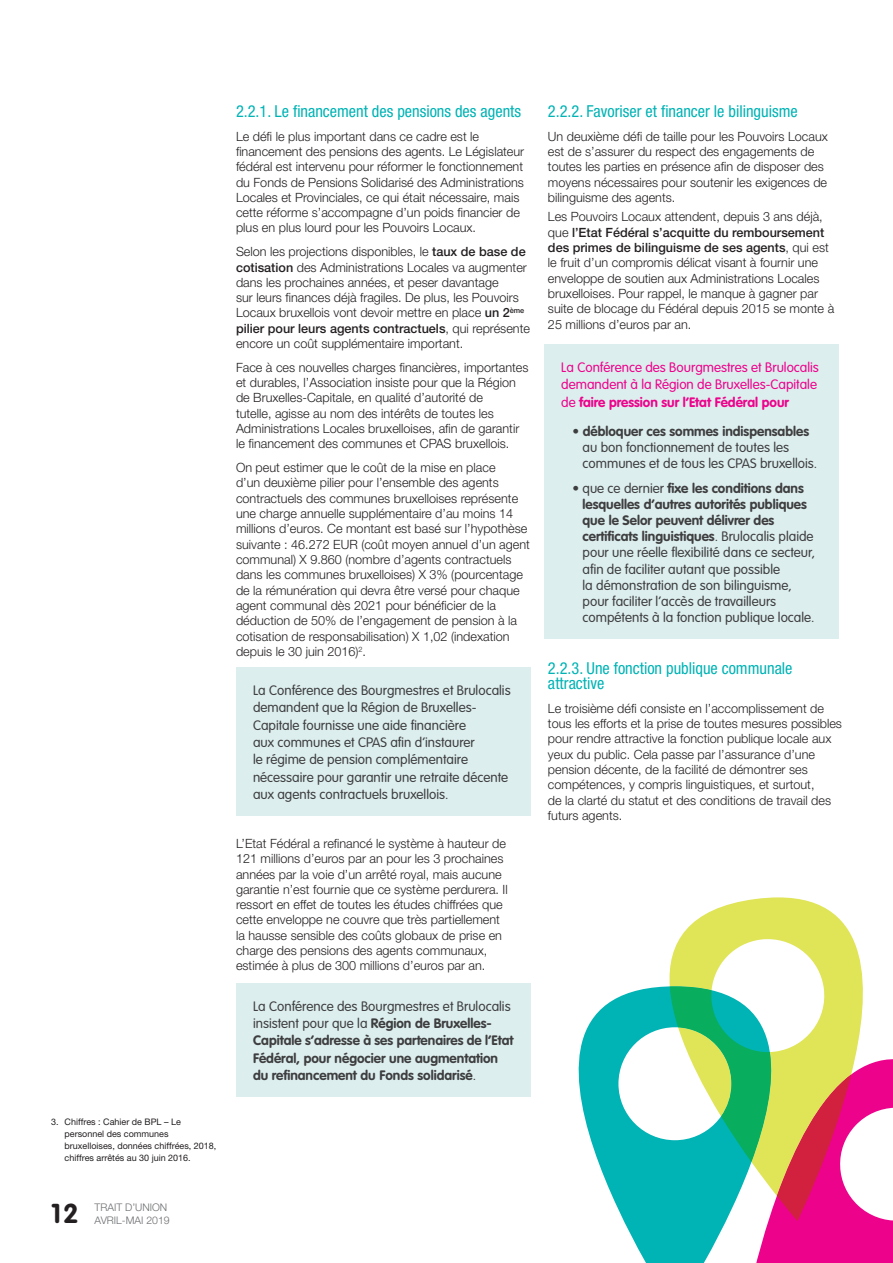
<style>
.page{position:relative;width:893px;height:1263px;background:#fff}
.page>*{position:absolute;margin:0;border:0;box-sizing:border-box;transform-origin:0 0}
.t1{font:700 27px "VAG Rounded";color:#231f20}
.t2{font:condensed 16.5px/15.3px "Helvetica Neue LT Pro";color:#00b3b5}
.t3{font:300 13.5px/16.2px "VAG Rounded";color:#3e3e3f}
.t4{font:700 13.5px/17.2px "VAG Rounded";color:#3e3e3f}
.t5{font:300 13.5px/17.2px "VAG Rounded";color:#ed028c}
.t6{font:300 12.75px/15.3px "Helvetica Neue LT Pro";color:#231f20}
.t7{font:300 10.5px "Helvetica Neue LT Pro";color:#6c6d70}
.t8{font:9px/12px "Helvetica Neue LT Pro";color:#231f20}
.s1{font-weight:500}
.s2{font-weight:300}
.s3{font-weight:700}
</style>
<div class="page">
<div style="left:236px;top:668px;width:294px;height:148px;background:#dee"></div>
<div style="left:544px;top:344px;width:295px;height:295px;background:#dee"></div>
<div style="left:236px;top:983px;width:294px;height:114px;background:#dee"></div>
<svg style="left:530px;top:986px;width:361px;height:277px"></svg>
<svg style="left:667px;top:897px;width:206px;height:299px"></svg>
<svg style="left:670px;top:986px;width:181px;height:235px"></svg>
<p class="t8" style="left:65px;top:1115px;width:153px;text-indent:-14px">3. Chiffres : Cahier de BPL – Le personnel des communes bruxelloises, données chiffrées, 2018, chiffres arrêtés au 30 juin 2016.</p>
<h1 class="t1" style="left:51px;top:1198px;width:29px">12</h1>
<p class="t7" style="left:95px;top:1201px;width:74px">TRAIT D’UNION</p>
<p class="t7" style="left:95px;top:1213px;width:77px">AVRIL-MAI 2019</p>
<p class="t2" style="left:236px;top:103px;width:287px">2.2.1. Le financement des pensions des agents</p>
<p class="t6" style="left:236px;top:128px;width:290px">Le défi le plus important dans ce cadre est le financement des pensions des agents. Le Législateur fédéral est intervenu pour réformer le fonctionnement du Fonds de Pensions Solidarisé des Administrations Locales et Provinciales, ce qui était nécessaire, mais cette réforme s’accompagne d’un poids financier de plus en plus lourd pour les Pouvoirs Locaux.</p>
<p class="t6" style="left:236px;top:244px;width:295px">Selon les projections disponibles, le <span class="s1">taux de base de cotisation</span> des Administrations Locales va augmenter dans les prochaines années, et peser davantage<br>sur leurs finances déjà fragiles. De plus, les Pouvoirs Locaux bruxellois vont devoir mettre en place <span class="s1">un 2</span><sup>ème </sup><span class="s1">pilier pour leurs agents contractuels</span>, qui représente encore un coût supplémentaire important.</p>
<p class="t6" style="left:236px;top:359px;width:294px">Face à ces nouvelles charges financières, importantes et durables, l’Association insiste pour que la Région de Bruxelles-Capitale, en qualité d’autorité de<br>tutelle, agisse au nom des intérêts de toutes les Administrations Locales bruxelloises, afin de garantir le financement des communes et CPAS bruxellois.</p>
<p class="t6" style="left:236px;top:460px;width:295px">On peut estimer que le coût de la mise en place<br>d’un deuxième pilier pour l’ensemble des agents contractuels des communes bruxelloises représente une charge annuelle supplémentaire d’au moins 14 millions d’euros. Ce montant est basé sur l’hypothèse suivante : 46.272 EUR (coût moyen annuel d’un agent communal) X 9.860 (nombre d’agents contractuels dans les communes bruxelloises) X 3% (pourcentage de la rémunération qui devra être versé pour chaque agent communal dès 2021 pour bénéficier de la déduction de 50% de l’engagement de pension à la cotisation de responsabilisation) X 1,02 (indexation depuis le 30 juin 2016)<sup>2</sup>.</p>
<p class="t3" style="left:253px;top:682px;width:259px;line-height:17.2px">La Conférence des Bourgmestres et Brulocalis demandent que la Région de Bruxelles-Capitale fournisse une aide financière<br>aux communes et CPAS afin d’instaurer<br>le régime de pension complémentaire nécessaire pour garantir une retraite décente aux agents contractuels bruxellois.</p>
<p class="t6" style="left:236px;top:835px;width:273px">L’Etat Fédéral a refinancé le système à hauteur de 121 millions d’euros par an pour les 3 prochaines années par la voie d’un arrêté royal, mais aucune garantie n’est fournie que ce système perdurera. Il ressort en effet de toutes les études chiffrées que cette enveloppe ne couvre que très partiellement la hausse sensible des coûts globaux de prise en charge des pensions des agents communaux, estimée à plus de 300 millions d’euros par an.</p>
<p class="t4" style="left:253px;top:997px;width:262px"><span class="s2">La Conférence des Bourgmestres et Brulocalis insistent pour que la</span> Région de Bruxelles-Capitale s’adresse à ses partenaires de l’Etat Fédéral, pour négocier une augmentation du refinancement du Fonds solidarisé<span class="s2">.</span></p>
<p class="t2" style="left:548px;top:103px;width:251px">2.2.2. Favoriser et financer le bilinguisme</p>
<p class="t6" style="left:548px;top:128px;width:281px">Un deuxième défi de taille pour les Pouvoirs Locaux est de s’assurer du respect des engagements de toutes les parties en présence afin de disposer des moyens nécessaires pour soutenir les exigences de bilinguisme des agents.</p>
<p class="t6" style="left:548px;top:209px;width:288px">Les Pouvoirs Locaux attendent, depuis 3 ans déjà, que <span class="s1">l’Etat Fédéral s’acquitte du remboursement des primes de bilinguisme de ses agents</span>, qui est le fruit d’un compromis délicat visant à fournir une enveloppe de soutien aux Administrations Locales bruxelloises. Pour rappel, le manque à gagner par suite de blocage du Fédéral depuis 2015 se monte à 25 millions d’euros par an.</p>
<p class="t5" style="left:561px;top:359px;width:259px">La Conférence des Bourgmestres et Brulocalis demandent à la Région de Bruxelles-Capitale de <span class="s3">faire pression sur l’Etat Fédéral pour</span></p>
<p class="t4" style="left:572px;top:422px;width:238px">• débloquer ces sommes indispensables</p>
<p class="t3" style="left:583px;top:439px;width:236px">au bon fonctionnement de toutes les communes et de tous les CPAS bruxellois.</p>
<p class="t3" style="left:583px;top:480px;width:234px;text-indent:-10px">• que ce dernier <span class="s3">fixe les conditions dans lesquelles d’autres autorités publiques que le Selor peuvent délivrer des certificats linguistiques</span>. Brulocalis plaide pour une réelle flexibilité dans ce secteur, afin de faciliter autant que possible<br>la démonstration de son bilinguisme, pour faciliter l’accès de travailleurs compétents à la fonction publique locale.</p>
<p class="t2" style="left:548px;top:660px;width:246px">2.2.3. Une fonction publique communale attractive</p>
<p class="t6" style="left:548px;top:700px;width:295px">Le troisième défi consiste en l’accomplissement de tous les efforts et la prise de toutes mesures possibles pour rendre attractive la fonction publique locale aux yeux du public. Cela passe par l’assurance d’une pension décente, de la facilité de démontrer ses compétences, y compris linguistiques, et surtout,<br>de la clarté du statut et des conditions de travail des futurs agents.</p>
</div>
